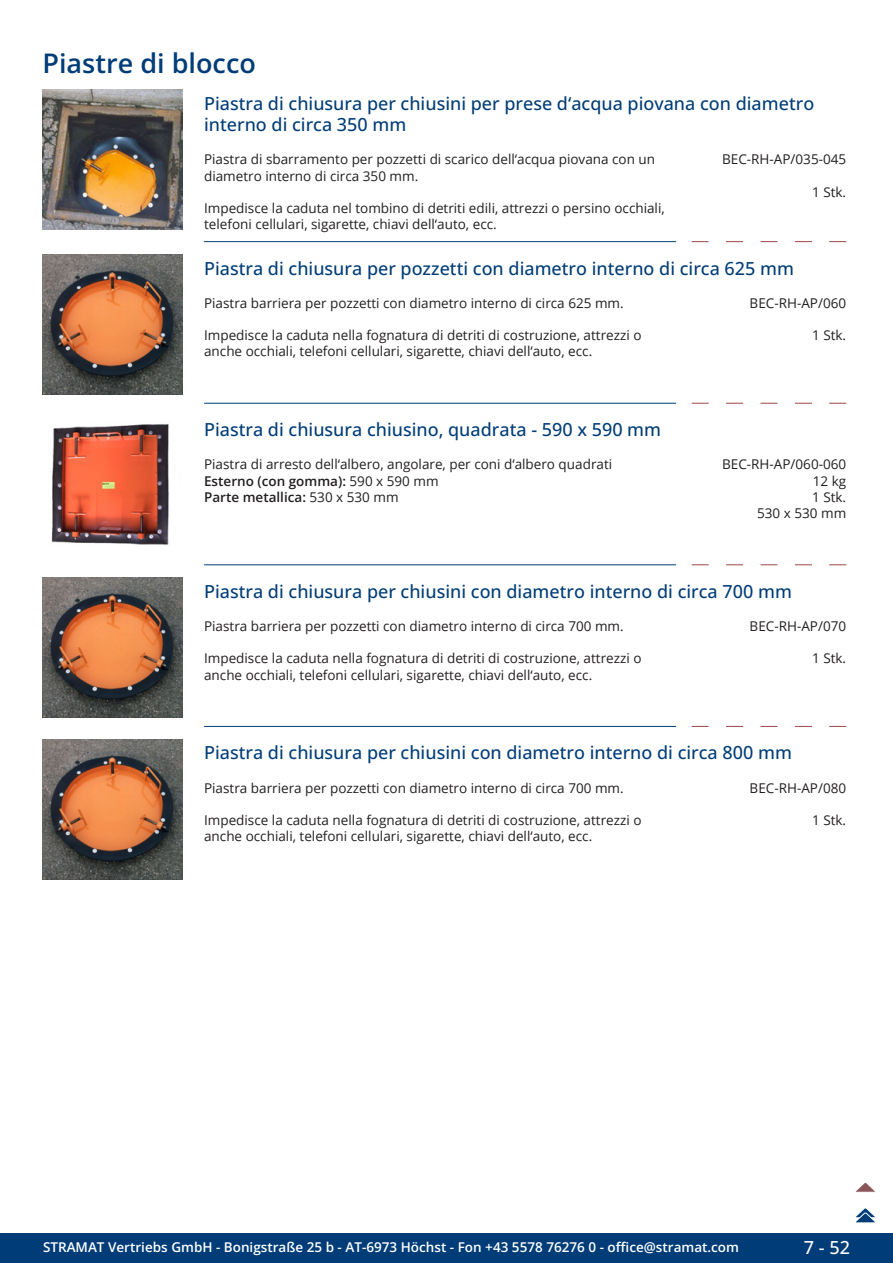
<style>
.page{position:relative;width:893px;height:1263px;background:#fff}
.page>*{position:absolute;margin:0;border:0;box-sizing:border-box;transform-origin:0 0}
.GruppeName{font:600 27px "Open Sans";color:#003d78}
.ArtikelName{font:500 18px/21.6px "Open Sans";color:#003d78}
.t1{font:500 18px "Open Sans";color:#fff}
.Beschreibung{font:13.5px/16.2px "Open Sans";color:#231f20}
.ArtikelNummer{font:13.5px "Open Sans";color:#231f20}
.t2{font:600 13.5px "Open Sans";color:#fff}
.s1{font-weight:600}
</style>
<div class="page">
<div style="left:0;top:1233px;width:893px;height:30px;background:#003d78"></div>
<img style="left:43px;top:89px;width:140px;height:141px">
<img style="left:43px;top:254px;width:140px;height:141px">
<svg style="left:692px;top:241px;width:17px;height:1px"></svg>
<svg style="left:726px;top:241px;width:17px;height:1px"></svg>
<svg style="left:760px;top:241px;width:17px;height:1px"></svg>
<svg style="left:795px;top:241px;width:17px;height:1px"></svg>
<svg style="left:829px;top:241px;width:17px;height:1px"></svg>
<hr style="left:204px;top:241px;width:472px;height:1px;background:#003d78">
<img style="left:51px;top:423px;width:118px;height:122px">
<svg style="left:692px;top:403px;width:17px;height:1px"></svg>
<svg style="left:726px;top:403px;width:17px;height:1px"></svg>
<svg style="left:760px;top:403px;width:17px;height:1px"></svg>
<svg style="left:795px;top:403px;width:17px;height:1px"></svg>
<svg style="left:829px;top:403px;width:17px;height:1px"></svg>
<hr style="left:204px;top:403px;width:472px;height:1px;background:#003d78">
<img style="left:43px;top:578px;width:140px;height:140px">
<svg style="left:692px;top:564px;width:17px;height:1px"></svg>
<svg style="left:726px;top:564px;width:17px;height:1px"></svg>
<svg style="left:760px;top:564px;width:17px;height:1px"></svg>
<svg style="left:795px;top:564px;width:17px;height:1px"></svg>
<svg style="left:829px;top:564px;width:17px;height:1px"></svg>
<hr style="left:204px;top:564px;width:472px;height:1px;background:#003d78">
<img style="left:43px;top:739px;width:140px;height:140px">
<svg style="left:692px;top:726px;width:17px;height:1px"></svg>
<svg style="left:726px;top:726px;width:17px;height:1px"></svg>
<svg style="left:760px;top:726px;width:17px;height:1px"></svg>
<svg style="left:795px;top:726px;width:17px;height:1px"></svg>
<svg style="left:829px;top:726px;width:17px;height:1px"></svg>
<hr style="left:204px;top:726px;width:472px;height:1px;background:#003d78">
<svg style="left:856px;top:1183px;width:19px;height:9px"></svg>
<svg style="left:855px;top:1208px;width:21px;height:15px"></svg>
<p class="GruppeName" style="left:43px;top:44px;width:215px">Piastre di blocco</p>
<p class="ArtikelName" style="left:204px;top:92px;width:612px">Piastra di chiusura per chiusini per prese d‘acqua piovana con diametro interno di circa 350 mm</p>
<p class="Beschreibung" style="left:204px;top:151px;width:452px">Piastra di sbarramento per pozzetti di scarico dell‘acqua piovana con un diametro interno di circa 350 mm.</p>
<p class="Beschreibung" style="left:204px;top:200px;width:462px">Impedisce la caduta nel tombino di detriti edili, attrezzi o persino occhiali, telefoni cellulari, sigarette, chiavi dell‘auto, ecc.</p>
<p class="ArtikelNummer" style="left:722px;top:150px;width:126px">BEC-RH-AP/035-045</p>
<p class="ArtikelNummer" style="left:812px;top:182px;width:36px">1 Stk.</p>
<p class="ArtikelName" style="left:204px;top:257px;width:591px">Piastra di chiusura per pozzetti con diametro interno di circa 625 mm</p>
<p class="Beschreibung" style="left:204px;top:294px;width:421px">Piastra barriera per pozzetti con diametro interno di circa 625 mm.</p>
<p class="Beschreibung" style="left:204px;top:327px;width:439px">Impedisce la caduta nella fognatura di detriti di costruzione, attrezzi o anche occhiali, telefoni cellulari, sigarette, chiavi dell‘auto, ecc.</p>
<p class="ArtikelNummer" style="left:750px;top:294px;width:98px">BEC-RH-AP/060</p>
<p class="ArtikelNummer" style="left:812px;top:326px;width:36px">1 Stk.</p>
<p class="ArtikelName" style="left:204px;top:418px;width:459px">Piastra di chiusura chiusino, quadrata - 590 x 590 mm</p>
<p class="Beschreibung" style="left:204px;top:456px;width:410px">Piastra di arresto dell‘albero, angolare, per coni d‘albero quadrati<br><span class="s1">Esterno (con gomma):</span> 590 x 590 mm<br><span class="s1">Parte metallica:</span> 530 x 530 mm</p>
<p class="ArtikelNummer" style="left:722px;top:455px;width:126px">BEC-RH-AP/060-060</p>
<p class="ArtikelNummer" style="left:813px;top:471px;width:35px">12 kg</p>
<p class="ArtikelNummer" style="left:812px;top:488px;width:36px">1 Stk.</p>
<p class="ArtikelNummer" style="left:757px;top:504px;width:91px">530 x 530 mm</p>
<p class="ArtikelName" style="left:204px;top:580px;width:589px">Piastra di chiusura per chiusini con diametro interno di circa 700 mm</p>
<p class="Beschreibung" style="left:204px;top:618px;width:421px">Piastra barriera per pozzetti con diametro interno di circa 700 mm.</p>
<p class="Beschreibung" style="left:204px;top:650px;width:439px">Impedisce la caduta nella fognatura di detriti di costruzione, attrezzi o anche occhiali, telefoni cellulari, sigarette, chiavi dell‘auto, ecc.</p>
<p class="ArtikelNummer" style="left:750px;top:617px;width:98px">BEC-RH-AP/070</p>
<p class="ArtikelNummer" style="left:812px;top:649px;width:36px">1 Stk.</p>
<p class="ArtikelName" style="left:204px;top:742px;width:589px">Piastra di chiusura per chiusini con diametro interno di circa 800 mm</p>
<p class="Beschreibung" style="left:204px;top:779px;width:421px">Piastra barriera per pozzetti con diametro interno di circa 700 mm.</p>
<p class="Beschreibung" style="left:204px;top:812px;width:439px">Impedisce la caduta nella fognatura di detriti di costruzione, attrezzi o anche occhiali, telefoni cellulari, sigarette, chiavi dell‘auto, ecc.</p>
<p class="ArtikelNummer" style="left:750px;top:778px;width:98px">BEC-RH-AP/080</p>
<p class="ArtikelNummer" style="left:812px;top:811px;width:36px">1 Stk.</p>
<p class="t2" style="left:43px;top:1238px;width:698px">STRAMAT Vertriebs GmbH - Bonigstraße 25 b - AT-6973 Höchst - Fon +43 5578 76276 0 - office@stramat.com</p>
<h2 class="t1" style="left:804px;top:1234px;width:48px">7 - 52</h2>
</div>
